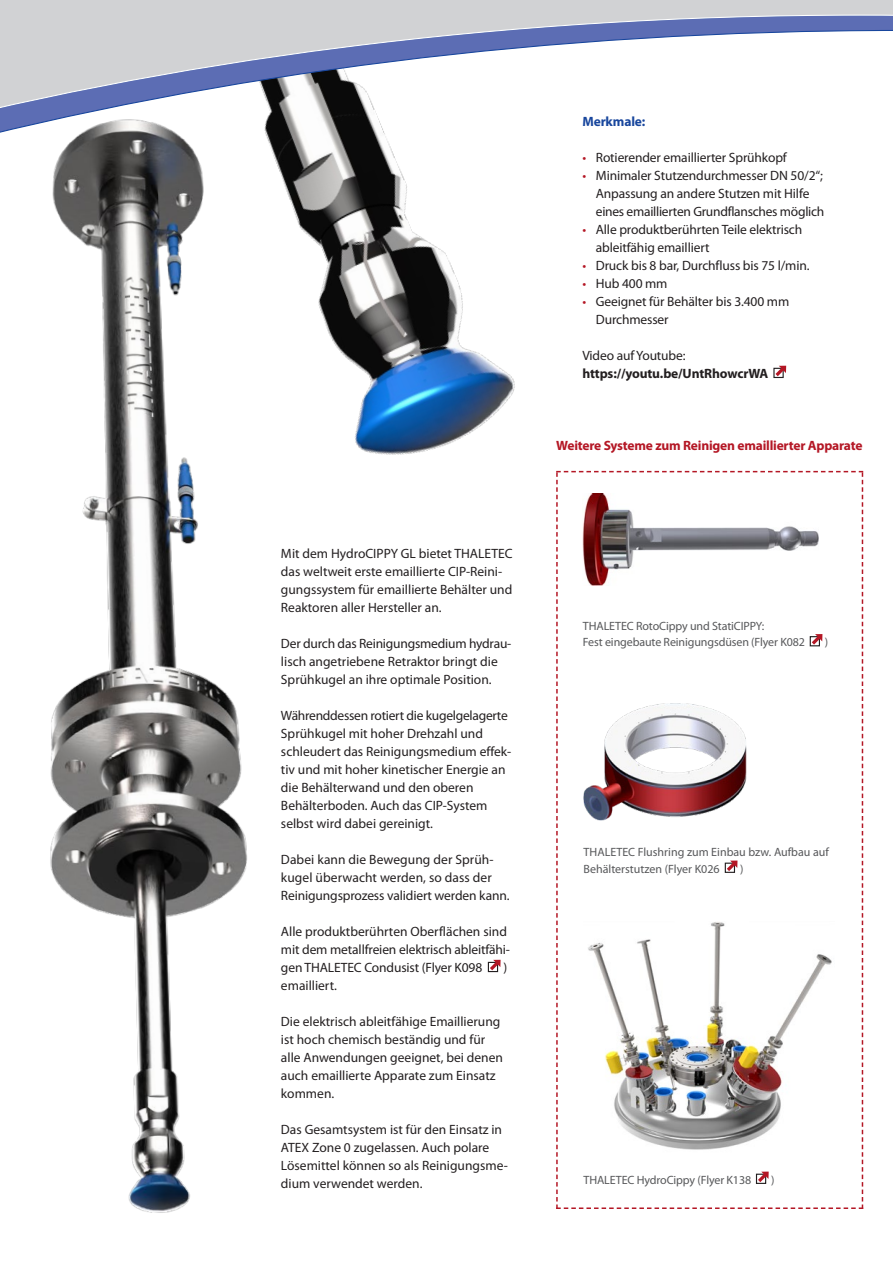
<style>
.page{position:relative;width:893px;height:1263px;background:#fff}
.page>*{position:absolute;margin:0;border:0;box-sizing:border-box;transform-origin:0 0}
.t1{font:13.5px/18px "Myriad Pro";color:#231f20}
.t2{font:700 13.5px "Myriad Pro";letter-spacing:-.015em;color:#b41725}
.t3{font:700 13.5px "Myriad Pro";letter-spacing:-.01em;color:#231f20}
.t4{font:700 13.5px "Myriad Pro";letter-spacing:-.01em;color:#18469d}
.t5{font:12px/16.5px "Myriad Pro";letter-spacing:-.01em;color:#57585a}
.s1{color:#b41725}
</style>
<div class="page">
<img style="left:50px;top:270px;width:198px;height:943px">
<div style="left:488px;top:962px;width:10px;height:10px;border:1px solid #231f20"></div>
<svg style="left:490px;top:960px;width:11px;height:10px"></svg>
<div style="left:773px;top:368px;width:11px;height:10px;border:1px solid #231f20"></div>
<svg style="left:775px;top:366px;width:11px;height:10px"></svg>
<img style="left:113px;top:270px;width:531px;height:314px">
<svg style="left:0;top:0;width:893px;height:270px"></svg>
<svg style="left:556px;top:471px;width:307px;height:738px"></svg>
<p class="t1" style="left:281px;top:544px;width:233px">Mit dem HydroCIPPY GL bietet THALETEC das weltweit erste emaillierte CIP‑Reini&shy;gungssystem für emaillierte Behälter und Reaktoren aller Hersteller an.</p>
<p class="t1" style="left:281px;top:634px;width:232px">Der durch das Reinigungsmedium hydrau&shy;lisch angetriebene Retraktor bringt die<br>Sprühkugel an ihre optimale Position.</p>
<p class="t1" style="left:281px;top:706px;width:232px">Währenddessen rotiert die kugelgelagerte Sprühkugel mit hoher Drehzahl und schleudert das Reinigungsmedium effek&shy;tiv und mit hoher kinetischer Energie an die Behälterwand und den oberen Behälterboden. Auch das CIP‑System selbst wird dabei gereinigt.</p>
<p class="t1" style="left:281px;top:850px;width:230px">Dabei kann die Bewegung der Sprüh&shy;kugel überwacht werden, so dass der<br>Reinigungsprozess validiert werden kann.</p>
<p class="t1" style="left:281px;top:922px;width:231px">Alle produktberührten Oberflächen sind mit dem metallfreien elektrisch ableitfähi&shy;gen THALETEC Condusist (Flyer K098</p>
<p class="t1" style="left:503px;top:958px;width:5px">)</p>
<p class="t1" style="left:281px;top:976px;width:57px">emailliert.</p>
<p class="t1" style="left:281px;top:1012px;width:223px">Die elektrisch ableitfähige Emaillierung ist hoch chemisch beständig und für alle Anwendungen geeignet, bei denen auch emaillierte Apparate zum Einsatz kommen.</p>
<p class="t1" style="left:281px;top:1120px;width:228px">Das Gesamtsystem ist für den Einsatz in ATEX Zone 0 zugelassen. Auch polare Lösemittel können so als Reinigungsme&shy;dium verwendet werden.</p>
<p class="t4" style="left:582px;top:113px;width:65px">Merkmale:</p>
<p class="t1" style="left:582px;top:148px;width:206px"><span class="s1">•</span> Rotierender emaillierter Sprühkopf</p>
<p class="t1" style="left:596px;top:166px;width:230px;text-indent:-14px"><span class="s1">•</span> Minimaler Stutzendurchmesser DN 50/2‘‘;<br>Anpassung an andere Stutzen mit Hilfe eines emaillierten Grundflansches möglich</p>
<p class="t1" style="left:596px;top:220px;width:208px;text-indent:-14px"><span class="s1">•</span> Alle produktberührten Teile elektrisch ableitfähig emailliert</p>
<p class="t1" style="left:582px;top:256px;width:229px"><span class="s1">•</span> Druck bis 8 bar, Durchfluss bis 75 l/min.</p>
<p class="t1" style="left:582px;top:274px;width:87px"><span class="s1">•</span> Hub 400 mm</p>
<p class="t1" style="left:596px;top:292px;width:195px;text-indent:-14px"><span class="s1">•</span> Geeignet für Behälter bis 3.400 mm<br>Durchmesser</p>
<p class="t1" style="left:582px;top:346px;width:105px">Video auf Youtube:</p>
<p class="t3" style="left:582px;top:365px;width:188px">https://youtu.be/UntRhowcrWA</p>
<p class="t2" style="left:556px;top:437px;width:308px">Weitere Systeme zum Reinigen emaillierter Apparate</p>
<p class="t5" style="left:583px;top:617px;width:224px">THALETEC RotoCippy und StatiCIPPY:<br>Fest eingebaute Reinigungsdüsen (Flyer K082</p>
<p class="t5" style="left:825px;top:634px;width:5px">)</p>
<p class="t5" style="left:583px;top:844px;width:247px">THALETEC Flushring zum Einbau bzw. Aufbau auf<br>Behälterstutzen (Flyer K026</p>
<p class="t5" style="left:740px;top:860px;width:5px">)</p>
<p class="t5" style="left:583px;top:1171px;width:169px">THALETEC HydroCippy (Flyer K138</p>
<p class="t5" style="left:771px;top:1171px;width:5px">)</p>
</div>
